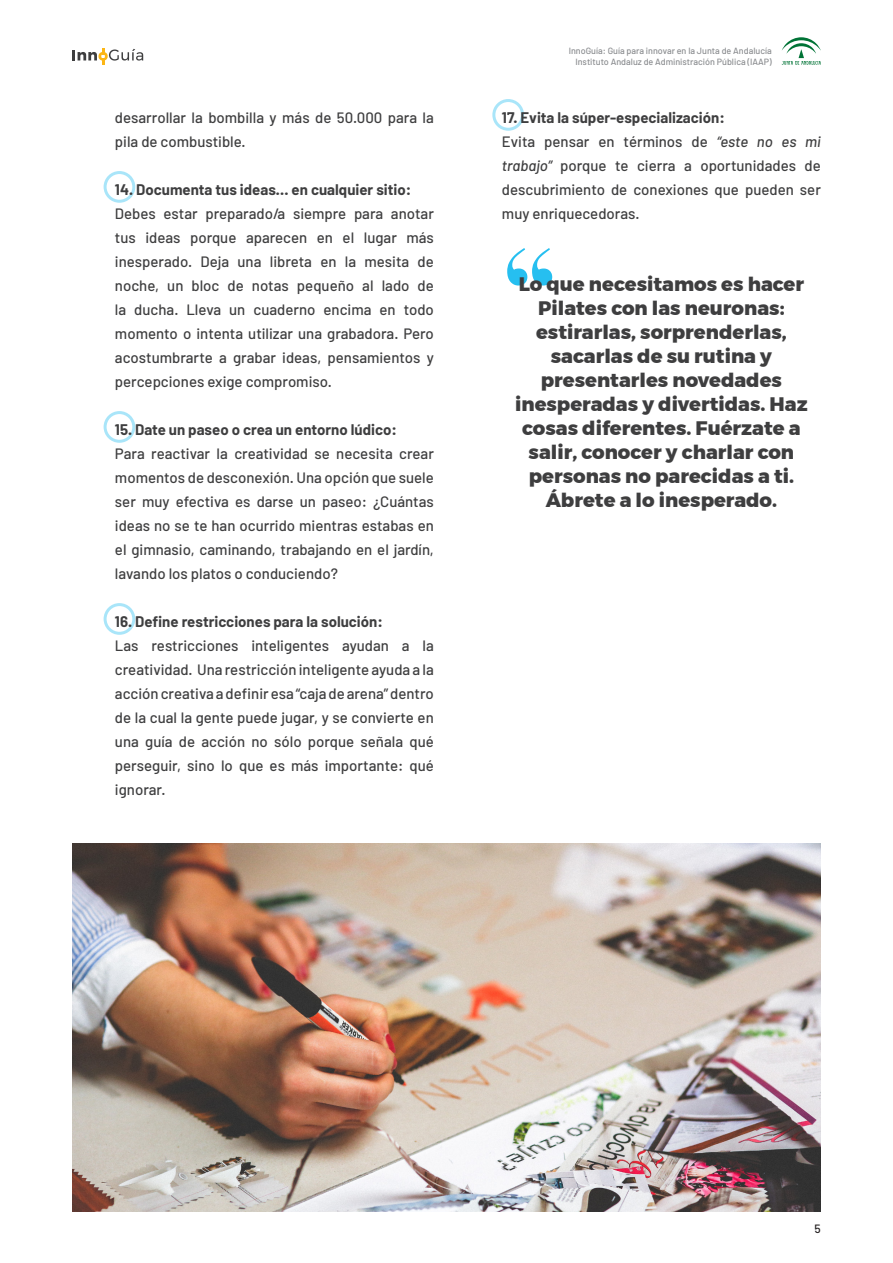
<style>
.page{position:relative;width:893px;height:1263px;background:#fff}
.page>*{position:absolute;margin:0;border:0;box-sizing:border-box;transform-origin:0 0}
.t1{font:700 120px "Didot";color:#26bff0}
.t2{font:800 19.5px/24px "Montserrat";color:#3e3e3f;text-align:center}
.t3{font:500 15px/24px "Barlow";color:#3e3e3f;text-align:justify}
.t4{font:700 15px "Barlow";color:#3e3e3f}
.t5{font:500 12px "Barlow";color:#231f20}
.t6{font:500 9px/10.8px "Barlow";color:#8b8d90;text-align:right}
.s1{font-style:italic}
</style>
<div class="page">
<svg style="left:72px;top:48px;width:71px;height:17px"></svg>
<svg style="left:782px;top:37px;width:39px;height:28px"></svg>
<div style="left:104px;top:171px;width:31px;height:32px;border:3px solid #26bff0;border-radius:50%"></div>
<div style="left:104px;top:411px;width:31px;height:32px;border:3px solid #26bff0;border-radius:50%"></div>
<div style="left:104px;top:603px;width:31px;height:32px;border:3px solid #26bff0;border-radius:50%"></div>
<div style="left:492px;top:99px;width:32px;height:32px;border:3px solid #26bff0;border-radius:50%"></div>
<img style="left:72px;top:843px;width:749px;height:369px">
<p class="t3" style="left:115px;top:105px;width:320px">desarrollar la bombilla y más de 50.000 para la pila de combustible.</p>
<p class="t4" style="left:115px;top:180px;width:298px">14. Documenta tus ideas… en cualquier sitio:</p>
<p class="t3" style="left:115px;top:201px;width:320px">Debes estar preparado/a siempre para anotar tus ideas porque aparecen en el lugar más inesperado. Deja una libreta en la mesita de noche, un bloc de notas pequeño al lado de la ducha. Lleva un cuaderno encima en todo momento o intenta utilizar una grabadora. Pero acostumbrarte a grabar ideas, pensamientos y percepciones exige compromiso.</p>
<p class="t4" style="left:115px;top:420px;width:283px">15. Date un paseo o crea un entorno lúdico:</p>
<p class="t3" style="left:115px;top:441px;width:320px">Para reactivar la creatividad se necesita crear momentos de desconexión. Una opción que suele ser muy efectiva es darse un paseo: ¿Cuántas ideas no se te han ocurrido mientras estabas en el gimnasio, caminando, trabajando en el jardín, lavando los platos o conduciendo?</p>
<p class="t4" style="left:115px;top:612px;width:269px">16. Define restricciones para la solución:</p>
<p class="t3" style="left:115px;top:633px;width:320px">Las restricciones inteligentes ayudan a la creatividad. Una restricción inteligente ayuda a la acción creativa a definir esa “caja de arena” dentro de la cual la gente puede jugar, y se convierte en una guía de acción no sólo porque señala qué perseguir, sino lo que es más importante: qué ignorar.</p>
<p class="t6" style="left:569px;top:45px;width:205px">InnoGuía: Guía para innovar en la Junta de Andalucía<br>Instituto Andaluz de Administración Pública (IAAP)</p>
<p class="t4" style="left:502px;top:108px;width:224px">17. Evita la súper-especialización:</p>
<p class="t3" style="left:502px;top:129px;width:320px">Evita pensar en términos de <span class="s1">“este no es mi trabajo”</span> porque te cierra a oportunidades de descubrimiento de conexiones que pueden ser muy enriquecedoras.</p>
<p class="t1" style="left:502px;top:218px;width:57px">“</p>
<p class="t2" style="left:515px;top:272px;width:294px">Lo que necesitamos es hacer<br>Pilates con las neuronas: estirarlas, sorprenderlas, sacarlas de su rutina y presentarles novedades inesperadas y divertidas. Haz cosas diferentes. Fuérzate a salir, conocer y charlar con personas no parecidas a ti.<br>Ábrete a lo inesperado.</p>
<p class="t5" style="left:814px;top:1221px;width:8px">5</p>
</div>
